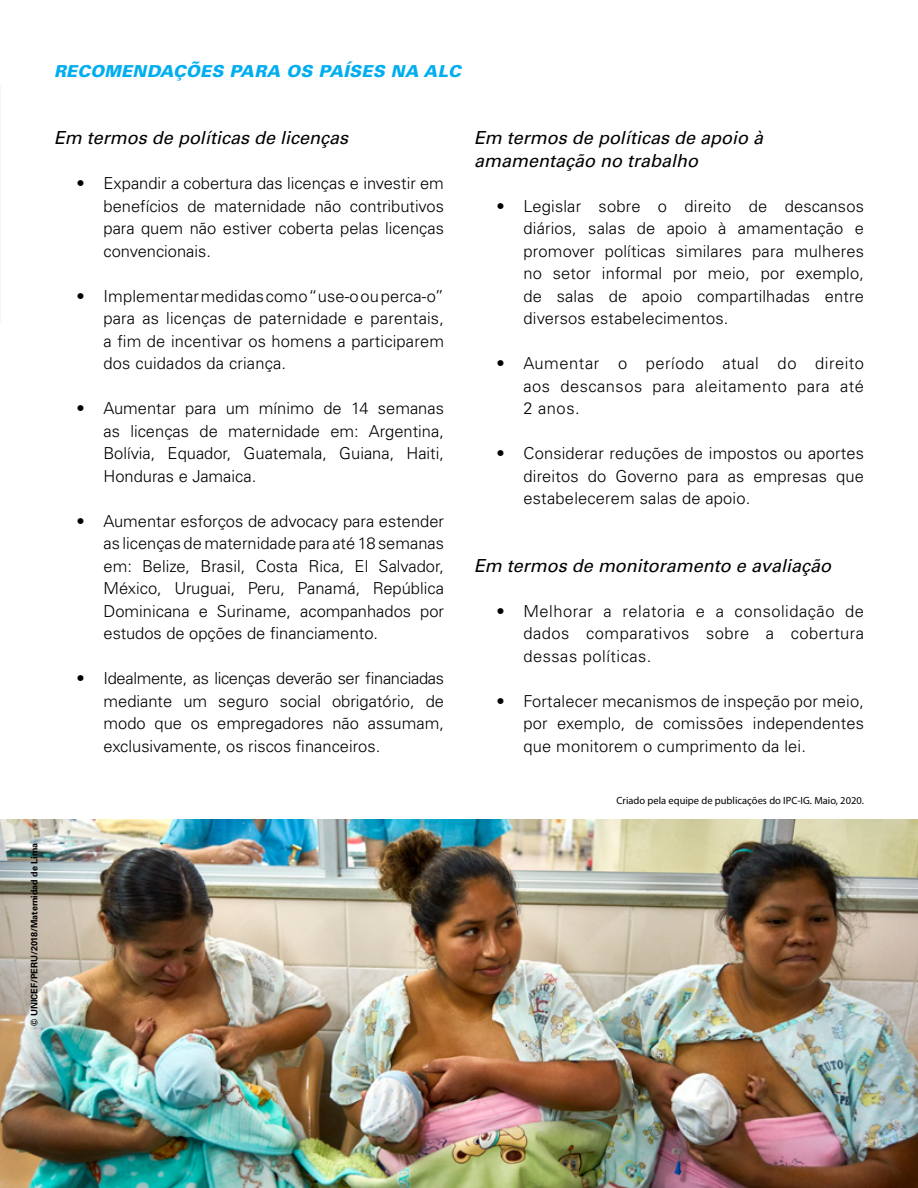
<style>
.page{position:relative;width:918px;height:1188px;background:#fff}
.page>*{position:absolute;margin:0;border:0;box-sizing:border-box;transform-origin:0 0}
.texto{font:italic 18px/22.5px "Univers LT Std";color:#000}
.t1{font:300 16.5px/22.5px "Univers LT Std";letter-spacing:.01em;color:#000;text-align:justify}
.sutitulo{font:italic 900 16.5px "Univers LT Std";letter-spacing:.02em;color:#00aeef}
.t2{font:10.5px "Myriad Pro";color:#000}
.t3{font:700 9px "Univers LT Std";color:#000}
</style>
<div class="page">
<img style="left:0;top:819px;width:918px;height:369px">
<p class="sutitulo" style="left:54px;top:60px;width:408px">RECOMENDAÇÕES PARA OS PAÍSES NA ALC</p>
<p class="texto" style="left:54px;top:127px;width:296px">Em termos de políticas de licenças</p>
<p class="t1" style="left:104px;top:172px;width:342px;text-indent:-27px">• Expandir a cobertura das licenças e investir em benefícios de maternidade não contributivos para quem não estiver coberta pelas licenças convencionais.</p>
<p class="t1" style="left:104px;top:284px;width:342px;text-indent:-27px">• Implementar medidas como “use-o ou perca-o” para as licenças de paternidade e parentais, a fim de incentivar os homens a participarem dos cuidados da criança.</p>
<p class="t1" style="left:104px;top:397px;width:342px;text-indent:-27px">• Aumentar para um mínimo de 14 semanas as licenças de maternidade em: Argentina, Bolívia, Equador, Guatemala, Guiana, Haiti, Honduras e Jamaica.</p>
<p class="t1" style="left:104px;top:509px;width:342px;text-indent:-27px">• Aumentar esforços de advocacy para estender as licenças de maternidade para até 18 semanas em: Belize, Brasil, Costa Rica, El Salvador, México, Uruguai, Peru, Panamá, República Dominicana e Suriname, acompanhados por estudos de opções de financiamento.</p>
<p class="t1" style="left:104px;top:667px;width:342px;text-indent:-27px">• Idealmente, as licenças deverão ser financiadas mediante um seguro social obrigatório, de modo que os empregadores não assumam, exclusivamente, os riscos financeiros.</p>
<p class="t3" style="left:29px;top:1026px;width:185px;rotate:-90deg">© UNICEF/PERU/2018/Maternidad de Lima</p>
<p class="texto" style="left:474px;top:127px;width:291px">Em termos de políticas de apoio à amamentação no trabalho</p>
<p class="t1" style="left:524px;top:194px;width:342px;text-indent:-27px">• Legislar sobre o direito de descansos diários, salas de apoio à amamentação e promover políticas similares para mulheres no setor informal por meio, por exemplo, de salas de apoio compartilhadas entre diversos estabelecimentos.</p>
<p class="t1" style="left:524px;top:352px;width:342px;text-indent:-27px">• Aumentar o período atual do direito aos descansos para aleitamento para até 2 anos.</p>
<p class="t1" style="left:524px;top:442px;width:342px;text-indent:-27px">• Considerar reduções de impostos ou aportes direitos do Governo para as empresas que estabelecerem salas de apoio.</p>
<p class="texto" style="left:474px;top:554px;width:359px">Em termos de monitoramento e avaliação</p>
<p class="t1" style="left:524px;top:599px;width:342px;text-indent:-27px">• Melhorar a relatoria e a consolidação de dados comparativos sobre a cobertura dessas políticas.</p>
<p class="t1" style="left:524px;top:689px;width:342px;text-indent:-27px">• Fortalecer mecanismos de inspeção por meio, por exemplo, de comissões independentes que monitorem o cumprimento da lei.</p>
<p class="t2" style="left:617px;top:794px;width:249px">Criado pela equipe de publicações do IPC-IG. Maio, 2020.</p>
</div>
